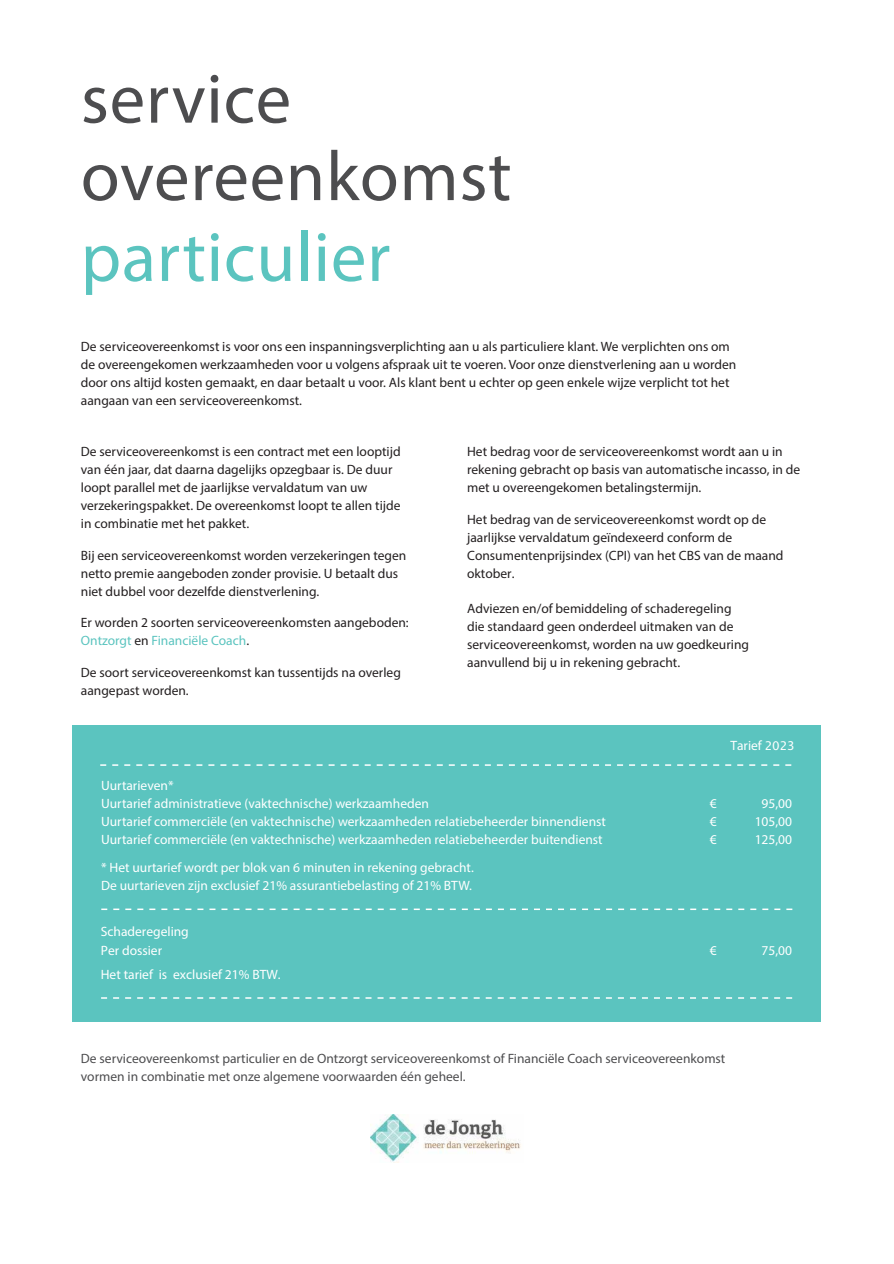
<style>
.page{position:relative;width:894px;height:1264px;background:#fff}
.page>*{position:absolute;margin:0;border:0;box-sizing:border-box;transform-origin:0 0}
.t1{font:70.8px/77.4px "Myriad Pro";letter-spacing:.01em;color:#4d4d4f}
.t2{font:70.8px "Myriad Pro";letter-spacing:.01em;color:#5bc4bf}
.t3{font:13.5px/18px "Myriad Pro";color:#231f20}
.t4{font:13.5px/18px "Myriad Pro";color:#fff}
.t5{font:13.5px/18px "Myriad Pro";color:#4d4d4f}
.s1{color:#5bc4bf}
.s2{font-family:"Lucida Sans";font-size:12px}
</style>
<div class="page">
<div style="left:72px;top:725px;width:749px;height:297px;background:#5bc4bf"></div>
<svg style="left:101px;top:997px;width:691px;height:1px"></svg>
<svg style="left:101px;top:908px;width:691px;height:2px"></svg>
<svg style="left:100px;top:764px;width:691px;height:1px"></svg>
<img style="left:370px;top:1114px;width:151px;height:48px">
<h1 class="t1" style="left:81px;top:59px;width:432px">service overeenkomst</h1>
<h1 class="t2" style="left:81px;top:213px;width:311px">particulier</h1>
<p class="t3" style="left:81px;top:337px;width:657px">De serviceovereenkomst is voor ons een inspanningsverplichting aan u als particuliere klant. We verplichten ons om de overeengekomen werkzaamheden voor u volgens afspraak uit te voeren. Voor onze dienstverlening aan u worden door ons altijd kosten gemaakt, en daar betaalt u voor. Als klant bent u echter op geen enkele wijze verplicht tot het aangaan van een serviceovereenkomst.</p>
<p class="t3" style="left:81px;top:442px;width:321px">De serviceovereenkomst is een contract met een looptijd van één jaar, dat daarna dagelijks opzegbaar is. De duur loopt parallel met de jaarlijkse vervaldatum van uw verzekeringspakket. De overeenkomst loopt te allen tijde in combinatie met het pakket.</p>
<p class="t3" style="left:81px;top:546px;width:327px">Bij een serviceovereenkomst worden verzekeringen tegen netto premie aangeboden zonder provisie. U betaalt dus niet dubbel voor dezelfde dienstverlening.</p>
<p class="t3" style="left:81px;top:613px;width:329px">Er worden 2 soorten serviceovereenkomsten aangeboden:<br><span class="s1">Ontzorgt</span> en <span class="s1">Financiële Coach</span>.</p>
<p class="t3" style="left:81px;top:663px;width:321px">De soort serviceovereenkomst kan tussentijds na overleg aangepast worden.</p>
<p class="t3" style="left:467px;top:442px;width:334px">Het bedrag voor de serviceovereenkomst wordt aan u in rekening gebracht op basis van automatische incasso, in de met u overeengekomen betalingstermijn.</p>
<p class="t3" style="left:467px;top:510px;width:318px">Het bedrag van de serviceovereenkomst wordt op de jaarlijkse vervaldatum geïndexeerd conform de Consumentenprijsindex (CPI) van het CBS van de maand oktober.</p>
<p class="t3" style="left:467px;top:599px;width:283px">Adviezen en/of bemiddeling of schaderegeling die standaard geen onderdeel uitmaken van de serviceovereenkomst, worden na uw goedkeuring aanvullend bij u in rekening gebracht.</p>
<p class="t4" style="left:730px;top:736px;width:66px">Tarief <span class="s2">202</span>3</p>
<p class="t4" style="left:101px;top:776px;width:506px">Uurtarieven*<br>Uurtarief administratieve (vaktechnische) werkzaamheden<br>Uurtarief commerciële (en vaktechnische) werkzaamheden relatiebeheerder binnendienst Uurtarief commerciële (en vaktechnische) werkzaamheden relatiebeheerder buitendienst</p>
<p class="t4" style="left:101px;top:858px;width:374px">* Het uurtarief wordt per blok van 6 minuten in rekening gebracht.<br>De uurtarieven zijn exclusief 21% assurantiebelasting of 21% BTW.</p>
<p class="t4" style="left:101px;top:922px;width:89px;line-height:18.6px">Schaderegeling<br>Per dossier</p>
<p class="t4" style="left:101px;top:965px;width:181px">Het tarief is exclusief 21% BTW.</p>
<p class="t4" style="left:709px;top:794px;width:8px">€</p>
<p class="t4" style="left:761px;top:794px;width:32px">95,00</p>
<p class="t4" style="left:709px;top:812px;width:8px">€</p>
<p class="t4" style="left:754px;top:812px;width:39px">105,00</p>
<p class="t4" style="left:709px;top:830px;width:8px">€</p>
<p class="t4" style="left:754px;top:830px;width:39px">125,00</p>
<p class="t4" style="left:709px;top:941px;width:8px">€</p>
<p class="t4" style="left:761px;top:941px;width:32px">75,00</p>
<p class="t5" style="left:81px;top:1049px;width:645px">De serviceovereenkomst particulier en de Ontzorgt serviceovereenkomst of Financiële Coach serviceovereenkomst vormen in combinatie met onze algemene voorwaarden één geheel.</p>
</div>
